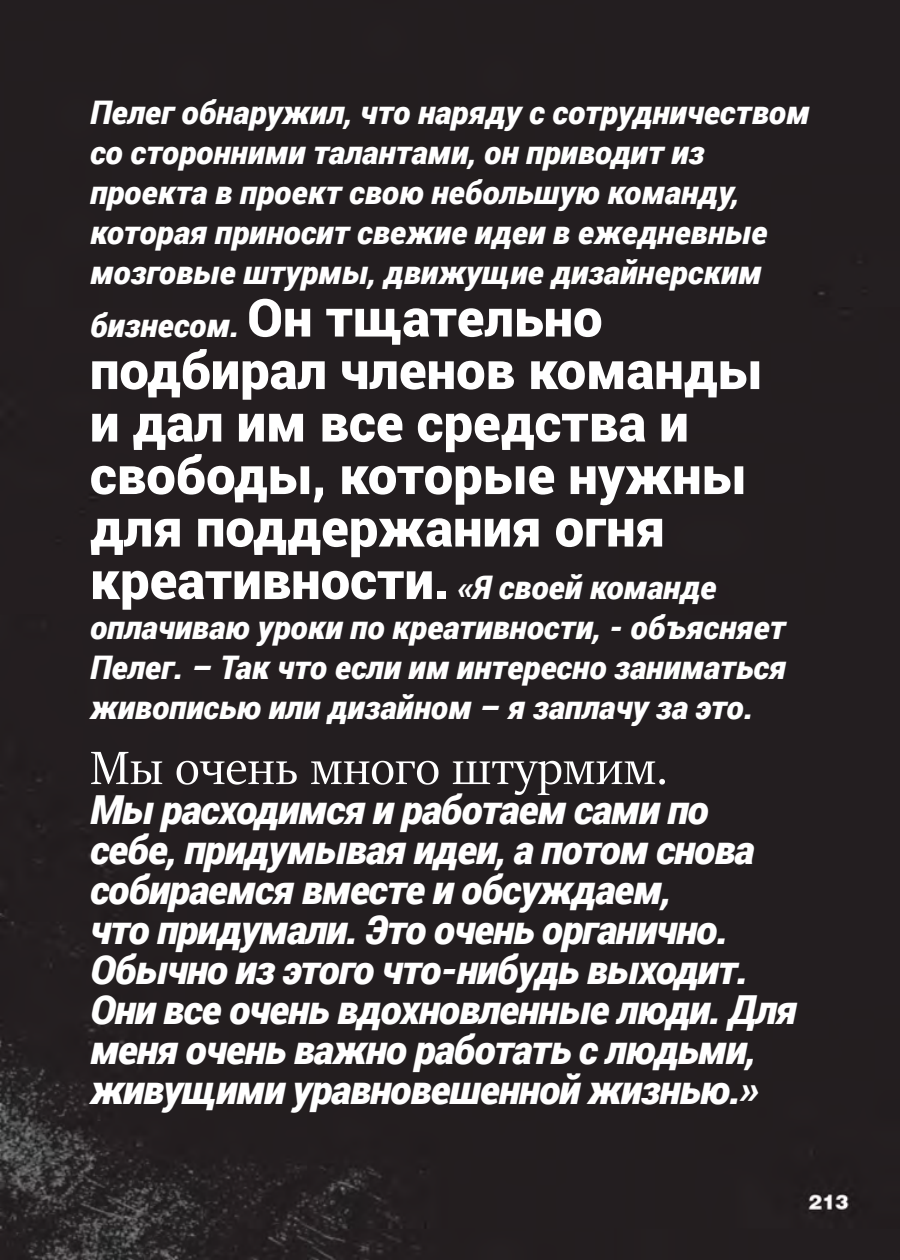
<style>
.page{position:relative;width:900px;height:1260px;background:#231e20}
.page>*{position:absolute;margin:0;border:0;box-sizing:border-box;transform-origin:0 0}
.Ex_Body{font:900 52.5px/52.5px "Roboto";color:#fff}
.Ex_Body-2{font:52.5px "Sitka Banner";color:#fff}
.Ex_Body-3{font:italic 900 40px/40px "Roboto";letter-spacing:-.025em;color:#fff}
.Ex_Body-4{font:italic 900 32.5px/40px "Roboto";color:#fff}
.s1{font-style:italic;font-size:32.5px}
.s2{font-style:normal;font-size:52.5px}
</style>
<div class="page">
<p class="Ex_Body-4" style="left:90px;top:91px;width:721px">Пелег обнаружил, что наряду с сотрудничеством со сторонними талантами, он приводит из проекта в проект свою небольшую команду, которая приносит свежие идеи в ежедневные мозговые штурмы, движущие дизайнерским</p>
<p class="Ex_Body" style="left:90px;top:290px;width:674px"><span class="s1">бизнесом.</span> Он тщательно подбирал членов команды и дал им все средства и свободы, которые нужны для поддержания огня</p>
<p class="Ex_Body-4" style="left:90px;top:566px;width:698px"><span class="s2">креативности.</span> «Я своей команде оплачиваю уроки по креативности, - объясняет Пелег. – Так что если им интересно заниматься живописью или дизайном – я заплачу за это.</p>
<p class="Ex_Body-2" style="left:90px;top:732px;width:579px">Мы очень много штурмим.</p>
<p class="Ex_Body-3" style="left:90px;top:788px;width:709px">Мы расходимся и работаем сами по себе, придумывая идеи, а потом снова собираемся вместе и обсуждаем,<br>что придумали. Это очень органично.<br>Обычно из этого что-нибудь выходит.<br>Они все очень вдохновленные люди. Для меня очень важно работать с людьми, живущими уравновешенной жизнью.»</p>
</div>
